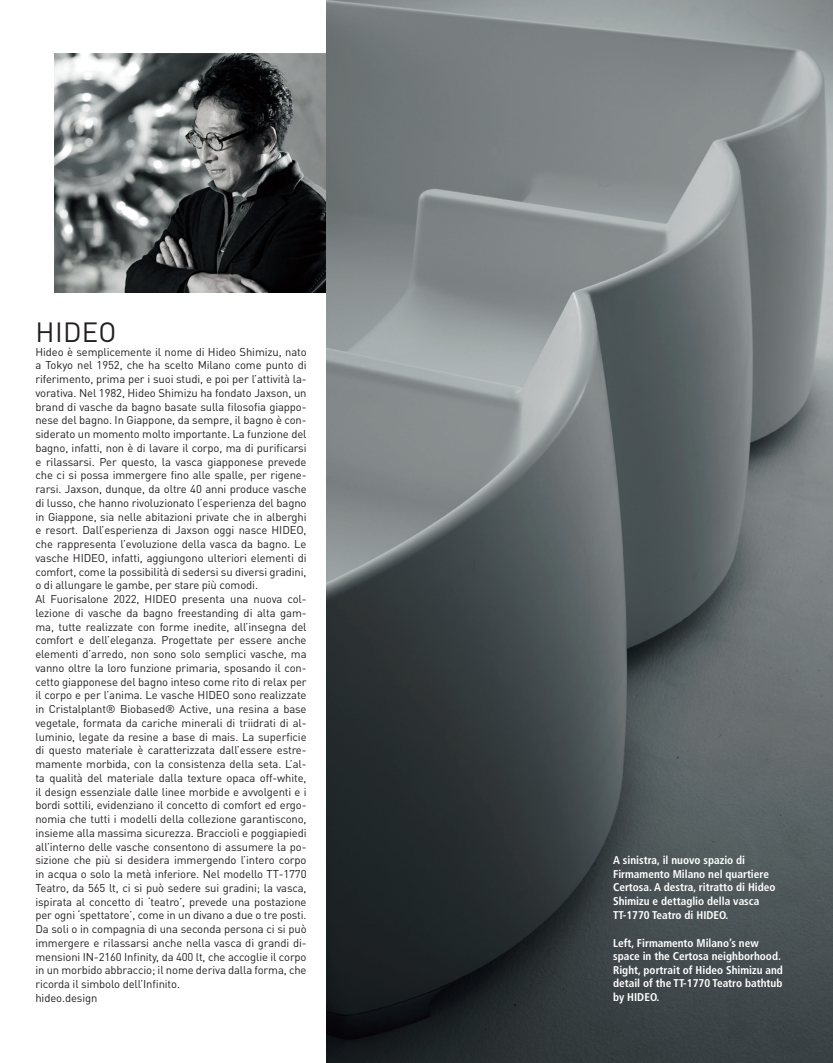
<style>
.page{position:relative;width:833px;height:1063px;background:#fff}
.page>*{position:absolute;margin:0;border:0;box-sizing:border-box;transform-origin:0 0}
.t1{font:27.5px "DIN Pro";letter-spacing:.01em;color:#231f20}
.t2{font:11.25px/13.8px "DIN Pro";letter-spacing:-.01em;color:#231f20}
.t3{font:700 condensed 11.25px/13.8px "Frutiger LT Std";color:#fff}
</style>
<div class="page">
<img style="left:54px;top:53px;width:271px;height:240px">
<img style="left:327px;top:0;width:506px;height:1063px">
<h1 class="t1" style="left:36px;top:313px;width:82px">HIDEO</h1>
<p class="t2" style="left:35px;top:344px;width:273px">Hideo è semplicemente il nome di Hideo Shimizu, nato a Tokyo nel 1952, che ha scelto Milano come punto di riferimento, prima per i suoi studi, e poi per l’attività la&shy;vorativa. Nel 1982, Hideo Shimizu ha fondato Jaxson, un brand di vasche da bagno basate sulla filosofia giappo&shy;nese del bagno. In Giappone, da sempre, il bagno è con&shy;siderato un momento molto importante. La funzione del bagno, infatti, non è di lavare il corpo, ma di purificarsi e rilassarsi. Per questo, la vasca giapponese prevede che ci si possa immergere fino alle spalle, per rigene&shy;rarsi. Jaxson, dunque, da oltre 40 anni produce vasche di lusso, che hanno rivoluzionato l’esperienza del bagno in Giappone, sia nelle abitazioni private che in alberghi e resort. Dall’esperienza di Jaxson oggi nasce HIDEO, che rappresenta l’evoluzione della vasca da bagno. Le vasche HIDEO, infatti, aggiungono ulteriori elementi di comfort, come la possibilità di sedersi su diversi gradini, o di allungare le gambe, per stare più comodi.<br>Al Fuorisalone 2022, HIDEO presenta una nuova col&shy;lezione di vasche da bagno freestanding di alta gam&shy;ma, tutte realizzate con forme inedite, all’insegna del comfort e dell’eleganza. Progettate per essere anche elementi d’arredo, non sono solo semplici vasche, ma vanno oltre la loro funzione primaria, sposando il con&shy;cetto giapponese del bagno inteso come rito di relax per il corpo e per l’anima. Le vasche HIDEO sono realizzate in Cristalplant® Biobased® Active, una resina a base vegetale, formata da cariche minerali di triidrati di al&shy;luminio, legate da resine a base di mais. La superficie di questo materiale è caratterizzata dall’essere estre&shy;mamente morbida, con la consistenza della seta. L’al&shy;ta qualità del materiale dalla texture opaca off-white, il design essenziale dalle linee morbide e avvolgenti e i bordi sottili, evidenziano il concetto di comfort ed ergo&shy;nomia che tutti i modelli della collezione garantiscono, insieme alla massima sicurezza. Braccioli e poggiapiedi all’interno delle vasche consentono di assumere la po&shy;sizione che più si desidera immergendo l’intero corpo in acqua o solo la metà inferiore. Nel modello TT-1770<br>Teatro, da 565 lt, ci si può sedere sui gradini; la vasca, ispirata al concetto di ‘teatro’, prevede una postazione per ogni ‘spettatore’, come in un divano a due o tre posti.<br>Da soli o in compagnia di una seconda persona ci si può immergere e rilassarsi anche nella vasca di grandi di&shy;mensioni IN-2160 Infinity, da 400 lt, che accoglie il corpo in un morbido abbraccio; il nome deriva dalla forma, che ricorda il simbolo dell’Infinito.<br>hideo.design</p>
<p class="t3" style="left:613px;top:854px;width:164px">A sinistra, il nuovo spazio di<br>Firmamento Milano nel quartiere<br>Certosa. A destra, ritratto di Hideo<br>Shimizu e dettaglio della vasca<br>TT-1770 Teatro di HIDEO.</p>
<p class="t3" style="left:613px;top:936px;width:171px">Left, Firmamento Milano’s new space in the Certosa neighborhood.<br>Right, portrait of Hideo Shimizu and detail of the TT-1770 Teatro bathtub by HIDEO.</p>
</div>
